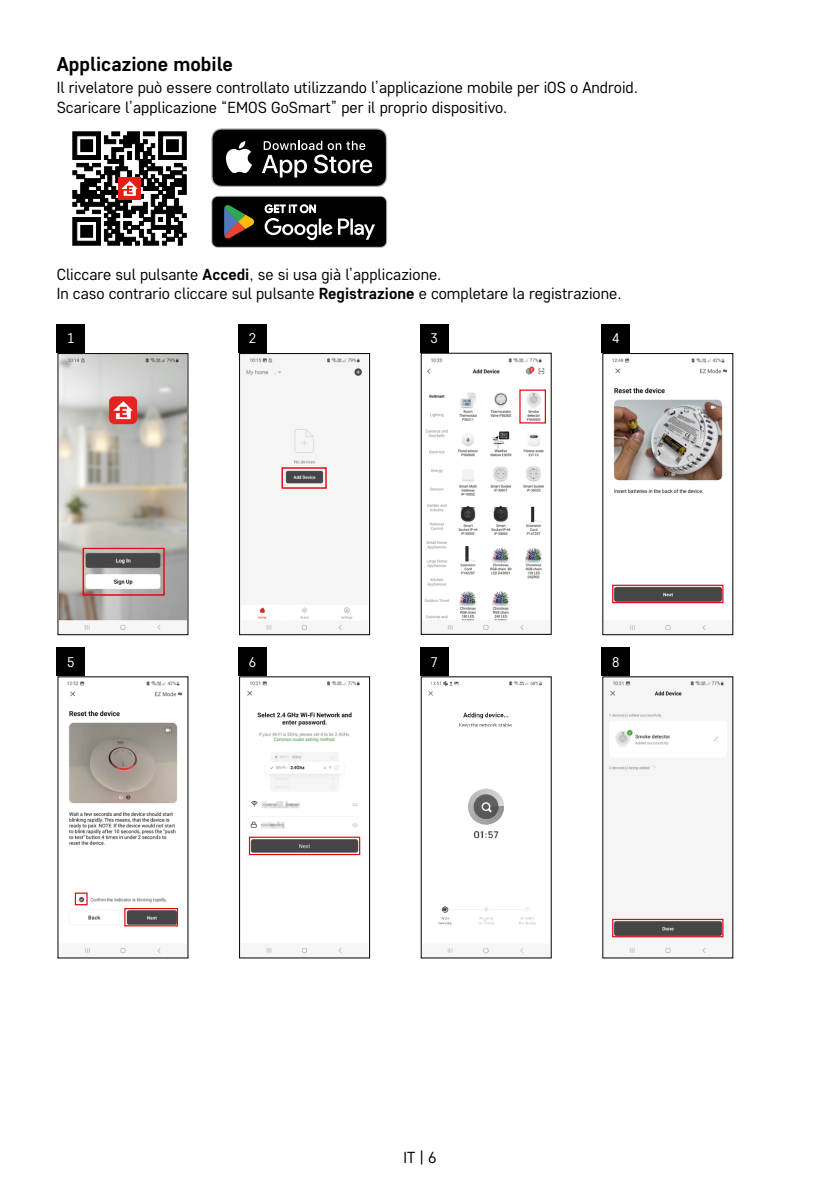
<style>
.page{position:relative;width:840px;height:1191px;background:#fff}
.page>*{position:absolute;margin:0;border:0;box-sizing:border-box;transform-origin:0 0}
.t1{font:700 20px "Core Sans D55";color:#000}
.t2{font:16px/19.2px "Core Sans D35";color:#000}
.t3{font:14px "Core Sans D35";color:#fff}
.s1{font-family:"Core Sans D55";font-weight:700}
</style>
<div class="page">
<svg style="left:72px;top:131px;width:115px;height:115px"></svg>
<svg style="left:211px;top:128px;width:176px;height:59px;background:#333"></svg>
<svg style="left:211px;top:196px;width:176px;height:52px"></svg>
<div style="left:212px;top:197px;width:174px;height:50px;background:#000;border-radius:5px"></div>
<svg style="left:224px;top:205px;width:31px;height:33px"></svg>
<svg style="left:264px;top:204px;width:111px;height:36px"></svg>
<div style="left:57px;top:324px;width:28px;height:28px;background:#000"></div>
<div style="left:238px;top:324px;width:28px;height:28px;background:#000"></div>
<div style="left:420px;top:324px;width:28px;height:28px;background:#000"></div>
<div style="left:601px;top:324px;width:28px;height:28px;background:#000"></div>
<img style="left:60px;top:355px;width:126px;height:276px">
<div style="left:58px;top:353px;width:130px;height:282px;border:1px solid #000"></div>
<div style="left:83px;top:548px;width:81px;height:47px;border:1px solid #e30613"></div>
<img style="left:243px;top:355px;width:120px;height:276px">
<div style="left:239px;top:353px;width:130px;height:282px;border:1px solid #000"></div>
<img style="left:424px;top:358px;width:122px;height:273px">
<img style="left:612px;top:358px;width:116px;height:273px">
<div style="left:602px;top:353px;width:130px;height:282px;border:1px solid #000"></div>
<div style="left:611px;top:584px;width:112px;height:19px;border:1px solid #e30613"></div>
<div style="left:57px;top:647px;width:28px;height:28px;background:#000"></div>
<div style="left:238px;top:647px;width:28px;height:28px;background:#000"></div>
<div style="left:420px;top:647px;width:28px;height:28px;background:#000"></div>
<div style="left:601px;top:647px;width:28px;height:28px;background:#000"></div>
<img style="left:67px;top:681px;width:116px;height:273px">
<div style="left:124px;top:908px;width:54px;height:18px;border:1px solid #e30613"></div>
<div style="left:75px;top:892px;width:13px;height:13px;border:1px solid #e30613"></div>
<img style="left:247px;top:681px;width:114px;height:273px">
<div style="left:239px;top:676px;width:130px;height:282px;border:1px solid #000"></div>
<div style="left:249px;top:836px;width:111px;height:19px;border:1px solid #e30613"></div>
<img style="left:428px;top:681px;width:114px;height:273px">
<img style="left:608px;top:680px;width:120px;height:274px">
<div style="left:611px;top:918px;width:112px;height:19px;border:1px solid #e30613"></div>
<p class="t1" style="left:57px;top:51px;width:178px">Applicazione mobile</p>
<p class="t2" style="left:57px;top:78px;width:582px">Il rivelatore può essere controllato utilizzando l’applicazione mobile per iOS o Android.<br>Scaricare l’applicazione “EMOS GoSmart” per il proprio dispositivo.</p>
<p class="t2" style="left:57px;top:264px;width:566px">Cliccare sul pulsante <span class="s1">Accedi</span>, se si usa già l’applicazione.<br>In caso contrario cliccare sul pulsante <span class="s1">Registrazione</span> e completare la registrazione.</p>
<p class="t3" style="left:67px;top:329px;width:9px">1</p>
<p class="t3" style="left:249px;top:329px;width:9px">2</p>
<p class="t3" style="left:430px;top:329px;width:9px">3</p>
<p class="t3" style="left:611px;top:329px;width:9px">4</p>
<p class="t3" style="left:67px;top:652px;width:9px">5</p>
<p class="t3" style="left:249px;top:652px;width:9px">6</p>
<p class="t3" style="left:430px;top:652px;width:9px">7</p>
<p class="t3" style="left:611px;top:652px;width:9px">8</p>
<p class="t2" style="left:403px;top:1147px;width:35px">IT | 6</p>
</div>
